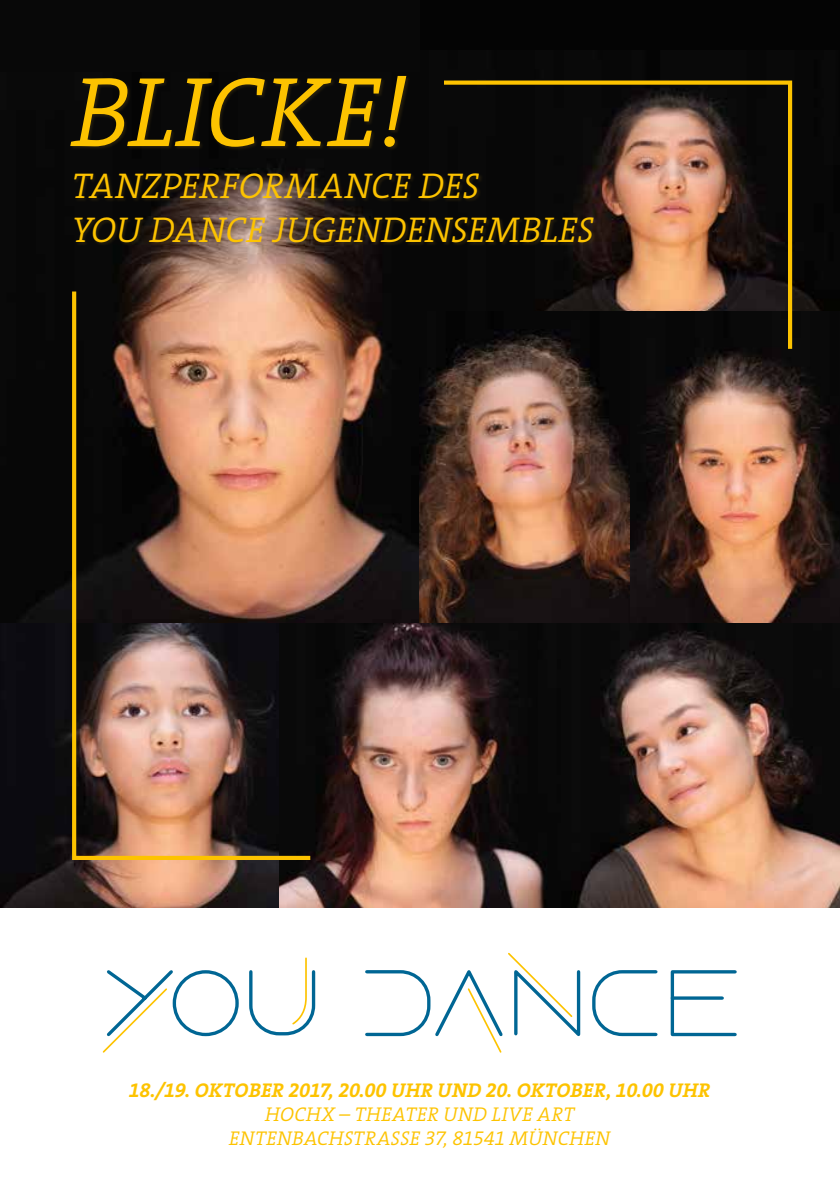
<style>
.page{position:relative;width:840px;height:1191px;background:#fff}
.page>*{position:absolute;margin:0;border:0;box-sizing:border-box;transform-origin:0 0}
.t1{font:italic 300 100px "The Serif B W4";letter-spacing:.005em;color:#fdc300}
.t2{font:italic 300 36px/44px "The Serif B W4";letter-spacing:.005em;color:#fdc300}
.t3{font:italic 300 20px/24px "The Serif B W4";letter-spacing:.02em;color:#fdc300;text-align:center}
.t4{font:italic 700 20px "The Serif B W7";letter-spacing:.01em;color:#fdc300}
</style>
<div class="page">
<div style="left:409px;top:0;width:430px;height:319px;background:#040404"></div>
<div style="left:0;top:0;width:419px;height:629px;background:#080808"></div>
<img style="left:2px;top:247px;width:417px;height:377px">
<img style="left:629px;top:319px;width:210px;height:305px">
<img style="left:419px;top:319px;width:210px;height:305px">
<img style="left:0;top:624px;width:279px;height:283px">
<svg style="left:573px;top:970px;width:164px;height:67px"></svg>
<svg style="left:102px;top:952px;width:471px;height:101px"></svg>
<svg style="left:291px;top:956px;width:16px;height:70px"></svg>
<div style="left:70px;top:76px;width:528px;height:171px;background:#7a5e1b;opacity:.25"></div>
<img style="left:559px;top:624px;width:280px;height:283px">
<svg style="left:439px;top:78px;width:354px;height:275px"></svg>
<img style="left:279px;top:624px;width:280px;height:283px">
<img style="left:70px;top:287px;width:244px;height:575px">
<h1 class="t1" style="left:72px;top:48px;width:337px">BLICKE!</h1>
<h2 class="t2" style="left:72px;top:164px;width:523px">TANZPERFORMANCE DES<br>YOU DANCE JUGENDENSEMBLES</h2>
<p class="t4" style="left:129px;top:1077px;width:582px">18./19. OKTOBER 2017, 20.00 UHR UND 20. OKTOBER, 10.00 UHR</p>
<p class="t3" style="left:229px;top:1102px;width:382px">HOCHX – THEATER UND LIVE ART<br>ENTENBACHSTRASSE 37, 81541 MÜNCHEN</p>
</div>
